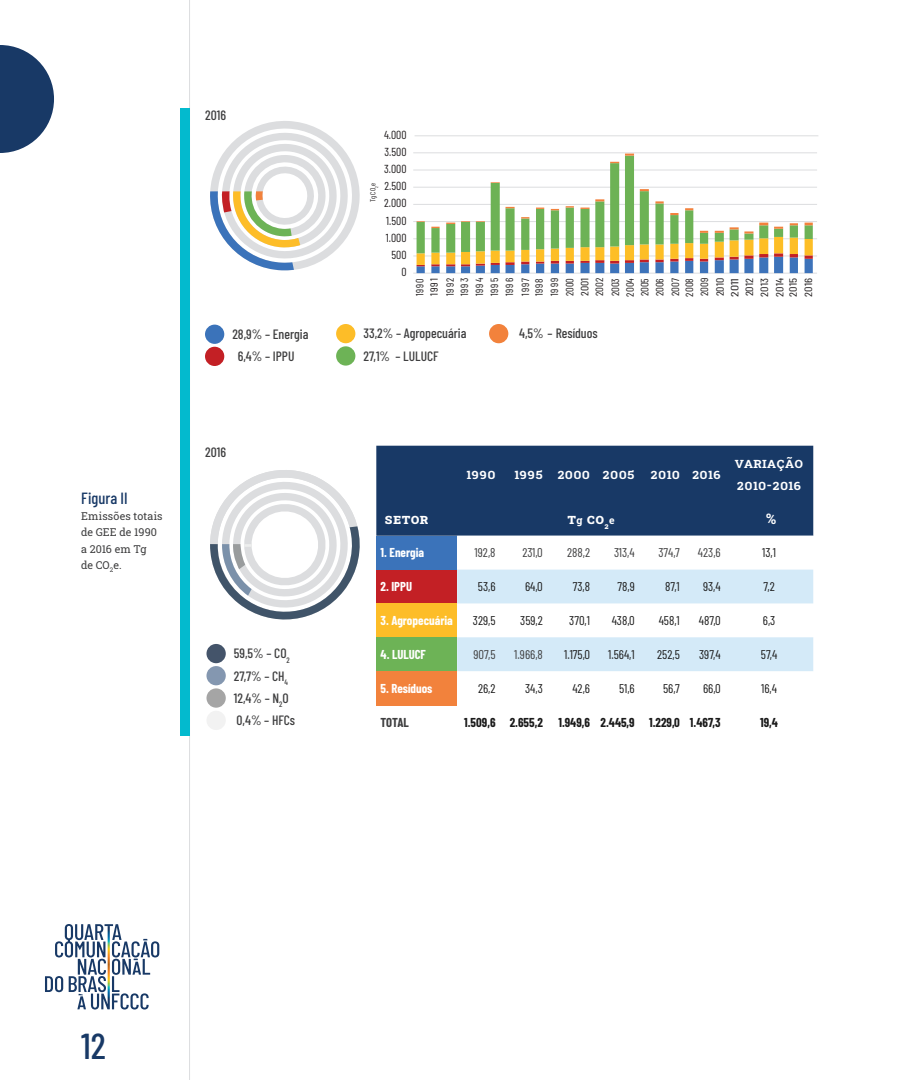
<style>
.page{position:relative;width:919px;height:1080px;background:#fff}
.page>*{position:absolute;margin:0;border:0;box-sizing:border-box;transform-origin:0 0}
.t1{font:500 36px "Barlow Condensed";color:#183966}
.legenda_titulo{font:500 16.2px "Barlow Condensed";letter-spacing:.005em;color:#183966}
.tabela_cabecalho{font:500 14.4px/21.6px "Roboto Slab";letter-spacing:.025em;color:#fff}
.tabela_cabecalho-2{font:700 14.4px "Roboto Slab";color:#fff}
.t2{font:500 13.5px "Barlow Condensed";color:#3e3e3f}
.tabela_texto{font:12.6px "Barlow Condensed";color:#1a1a1a}
.bold-tabela-branco{font:700 12.6px "Barlow Condensed";color:#fff}
.tabela_texto-2{font:700 12.6px "Barlow Condensed";color:#1a1a1a}
.tabela_texto-3{font:12.6px "Barlow Condensed";color:#3e3e3f}
.tabela_texto-4{font:700 12.6px "Barlow Condensed";letter-spacing:-.01em;color:#3e3e3f}
.t3{font:11.55px/17.1px "Barlow Condensed";color:#231f20;text-align:right}
.legenda_texto{font:10.8px/16.2px "Roboto Slab";letter-spacing:.01em;color:#3e3e3f}
.t4{font:10.5px/15px "Barlow Condensed";color:#231f20;text-align:justify}
.t5{font:10.5px/15.1px "Barlow Condensed";color:#231f20;text-align:justify;scale:1.04 1}
.t6{font:10.5px/15px "Barlow Condensed";color:#231f20;text-align:justify;scale:1.32 1}
.t7{font:10.5px/14.4px "Barlow Condensed";letter-spacing:.09em;color:#231f20}
.t8{font:10.5px/15.1px "Barlow Condensed";color:#231f20;scale:1.17 1}
.tabela_cabecalho-3{font:700 10.5px "Roboto Slab";color:#fff}
.t9{font:7.35px "Barlow Condensed";color:#231f20}
.s1{font-size:10.5px}
</style>
<div class="page">
<hr style="left:189px;top:0;width:1px;height:1080px;background:#dcdddf">
<svg style="left:0;top:45px;width:54px;height:108px"></svg>
<svg style="left:45px;top:924px;width:114px;height:86px"></svg>
<hr style="left:413px;top:170px;width:404px;height:1px;background:#dcdddf">
<hr style="left:413px;top:187px;width:404px;height:1px;background:#dcdddf">
<hr style="left:413px;top:204px;width:404px;height:1px;background:#dcdddf">
<hr style="left:413px;top:221px;width:404px;height:1px;background:#dcdddf">
<hr style="left:413px;top:239px;width:404px;height:1px;background:#dcdddf">
<hr style="left:413px;top:256px;width:404px;height:1px;background:#dcdddf">
<hr style="left:413px;top:273px;width:404px;height:1px;background:#dcdddf">
<hr style="left:413px;top:153px;width:404px;height:1px;background:#dcdddf">
<hr style="left:414px;top:136px;width:404px;height:1px;background:#dcdddf">
<svg style="left:416px;top:154px;width:396px;height:119px"></svg>
<svg style="left:210px;top:121px;width:150px;height:150px"></svg>
<svg style="left:210px;top:470px;width:150px;height:150px"></svg>
<div style="left:205px;top:325px;width:19px;height:19px;background:#3b73ba;border-radius:50%"></div>
<div style="left:205px;top:347px;width:19px;height:19px;background:#c32025;border-radius:50%"></div>
<div style="left:336px;top:324px;width:19px;height:19px;background:#fdbd28;border-radius:50%"></div>
<div style="left:336px;top:346px;width:19px;height:20px;background:#6db356;border-radius:50%"></div>
<div style="left:489px;top:324px;width:19px;height:19px;background:#f2823c;border-radius:50%"></div>
<div style="left:206px;top:644px;width:20px;height:19px;background:#44546a;border-radius:50%"></div>
<div style="left:206px;top:666px;width:20px;height:19px;background:#8497b0;border-radius:50%"></div>
<div style="left:206px;top:688px;width:20px;height:20px;background:#a5a5a5;border-radius:50%"></div>
<div style="left:206px;top:711px;width:20px;height:19px;background:#f2f2f2;border-radius:50%"></div>
<div style="left:376px;top:446px;width:437px;height:90px;background:#183966"></div>
<svg style="left:376px;top:536px;width:437px;height:34px"></svg>
<div style="left:376px;top:570px;width:81px;height:33px;background:#c32025"></div>
<svg style="left:457px;top:570px;width:356px;height:101px"></svg>
<div style="left:376px;top:603px;width:81px;height:34px;background:#fdbd28"></div>
<div style="left:376px;top:637px;width:81px;height:34px;background:#6db356"></div>
<div style="left:376px;top:671px;width:81px;height:35px;background:#f2823c"></div>
<div style="left:180px;top:109px;width:9px;height:627px;background:#03bace"></div>
<p class="t2" style="left:205px;top:106px;width:22px">2016</p>
<p class="legenda_titulo" style="left:81px;top:487px;width:48px">Figura II</p>
<p class="legenda_texto" style="left:81px;top:508px;width:83px">Emissões totais de GEE de 1990 a 2016 em Tg<br>de CO<sub>2</sub>e.</p>
<p class="t2" style="left:232px;top:325px;width:78px">28,9% – Energia</p>
<p class="t2" style="left:238px;top:347px;width:58px">6,4% – IPPU</p>
<p class="t2" style="left:205px;top:442px;width:22px">2016</p>
<p class="t2" style="left:234px;top:644px;width:58px">59,5% – CO<sub>2</sub></p>
<p class="t2" style="left:234px;top:666px;width:56px">27,7% – CH<sub>4</sub></p>
<p class="t2" style="left:234px;top:688px;width:56px">12,4% – N<sub>2</sub>O</p>
<p class="t2" style="left:236px;top:711px;width:60px">0,4% – HFCs</p>
<p class="t3" style="left:384px;top:125px;width:24px">4.000<br>3.500<br>3.000<br>2.500<br>2.000<br>1.500<br>1.000<br>500<br>0</p>
<p class="t9" style="left:367px;top:202px;width:20px;rotate:-90deg">Tg CO<sub>2</sub>e</p>
<p class="t7" style="left:411px;top:296px;width:19px;rotate:-90deg">1990<br>1991</p>
<p class="t4" style="left:442px;top:296px;width:20px;rotate:-90deg">1992<br>1993<br>1994<br>1995<br>1996<br>1997</p>
<p class="t4" style="left:531px;top:296px;width:20px;rotate:-90deg">1998<br>1999<br>2000<br>2001<br>2002<br>2003</p>
<p class="t5" style="left:621px;top:297px;width:19px;rotate:-90deg">2004<br>2005<br>2006<br>2007</p>
<p class="t5" style="left:681px;top:297px;width:19px;rotate:-90deg">2008<br>2009<br>2010</p>
<p class="t6" style="left:726px;top:297px;width:16px;rotate:-90deg">2011<br>2012<br>2013<br>2014</p>
<p class="t8" style="left:784px;top:297px;width:17px;rotate:-90deg">2015<br>2016</p>
<p class="t2" style="left:363px;top:324px;width:105px">33,2% – Agropecuária</p>
<p class="t2" style="left:363px;top:346px;width:77px">27,1% – LULUCF</p>
<p class="t2" style="left:519px;top:324px;width:80px">4,5% – Resíduos</p>
<p class="tabela_cabecalho" style="left:466px;top:463px;width:30px">1990</p>
<p class="tabela_cabecalho" style="left:514px;top:463px;width:30px">1995</p>
<p class="tabela_cabecalho" style="left:557px;top:463px;width:34px">2000</p>
<p class="tabela_cabecalho" style="left:602px;top:463px;width:34px">2005</p>
<p class="tabela_cabecalho" style="left:650px;top:463px;width:31px">2010</p>
<p class="tabela_cabecalho" style="left:692px;top:463px;width:30px">2016</p>
<p class="tabela_cabecalho" style="left:735px;top:452px;width:70px">Variação<br>2010-2016</p>
<p class="tabela_cabecalho-2" style="left:385px;top:509px;width:10px">SETOR</p>
<p class="tabela_cabecalho-2" style="left:567px;top:509px;width:43px">T<span class="s1">G</span> CO<sub>2</sub></p>
<p class="tabela_cabecalho-3" style="left:609px;top:513px;width:7px">E</p>
<p class="tabela_cabecalho-2" style="left:766px;top:509px;width:12px">%</p>
<p class="bold-tabela-branco" style="left:380px;top:544px;width:45px">1. Energia</p>
<p class="tabela_texto-3" style="left:474px;top:544px;width:22px">192,8</p>
<p class="tabela_texto-3" style="left:522px;top:544px;width:22px">231,0</p>
<p class="tabela_texto-3" style="left:567px;top:544px;width:24px">288,2</p>
<p class="tabela_texto-3" style="left:614px;top:544px;width:22px">313,4</p>
<p class="tabela_texto-3" style="left:658px;top:544px;width:23px">374,7</p>
<p class="tabela_texto-3" style="left:697px;top:544px;width:24px">423,6</p>
<p class="tabela_texto" style="left:762px;top:544px;width:15px">13,1</p>
<p class="bold-tabela-branco" style="left:380px;top:578px;width:33px">2. IPPU</p>
<p class="tabela_texto" style="left:478px;top:578px;width:19px">53,6</p>
<p class="tabela_texto" style="left:525px;top:578px;width:19px">64,0</p>
<p class="tabela_texto" style="left:572px;top:578px;width:19px">73,8</p>
<p class="tabela_texto" style="left:617px;top:578px;width:19px">78,9</p>
<p class="tabela_texto" style="left:665px;top:578px;width:16px">87,1</p>
<p class="tabela_texto" style="left:703px;top:578px;width:19px">93,4</p>
<p class="tabela_texto" style="left:763px;top:578px;width:13px">7,2</p>
<p class="bold-tabela-branco" style="left:380px;top:611px;width:74px">3. Agropecuária</p>
<p class="tabela_texto" style="left:473px;top:611px;width:24px">329,5</p>
<p class="tabela_texto" style="left:520px;top:611px;width:24px">359,2</p>
<p class="tabela_texto" style="left:569px;top:611px;width:22px">370,1</p>
<p class="tabela_texto" style="left:611px;top:611px;width:25px">438,0</p>
<p class="tabela_texto" style="left:658px;top:611px;width:23px">458,1</p>
<p class="tabela_texto" style="left:698px;top:611px;width:23px">487,0</p>
<p class="tabela_texto" style="left:762px;top:611px;width:14px">6,3</p>
<p class="bold-tabela-branco" style="left:380px;top:645px;width:47px">4. LULUCF</p>
<p class="tabela_texto-3" style="left:473px;top:645px;width:23px">907,5</p>
<p class="tabela_texto-3" style="left:514px;top:645px;width:30px">1.966,8</p>
<p class="tabela_texto" style="left:564px;top:645px;width:27px">1.175,0</p>
<p class="tabela_texto" style="left:608px;top:645px;width:28px">1.564,1</p>
<p class="tabela_texto" style="left:657px;top:645px;width:24px">252,5</p>
<p class="tabela_texto" style="left:699px;top:645px;width:23px">397,4</p>
<p class="tabela_texto" style="left:760px;top:645px;width:18px">57,4</p>
<p class="bold-tabela-branco" style="left:380px;top:679px;width:53px">5. Resíduos</p>
<p class="tabela_texto" style="left:478px;top:679px;width:19px">26,2</p>
<p class="tabela_texto" style="left:525px;top:679px;width:19px">34,3</p>
<p class="tabela_texto" style="left:572px;top:679px;width:19px">42,6</p>
<p class="tabela_texto" style="left:619px;top:679px;width:17px">51,6</p>
<p class="tabela_texto" style="left:663px;top:679px;width:18px">56,7</p>
<p class="tabela_texto" style="left:703px;top:679px;width:19px">66,0</p>
<p class="tabela_texto" style="left:761px;top:679px;width:17px">16,4</p>
<p class="tabela_texto-4" style="left:380px;top:714px;width:30px">TOTAL</p>
<p class="tabela_texto-2" style="left:464px;top:714px;width:33px">1.509,6</p>
<p class="tabela_texto-2" style="left:509px;top:714px;width:35px">2.655,2</p>
<p class="tabela_texto-2" style="left:558px;top:714px;width:33px">1.949,6</p>
<p class="tabela_texto-2" style="left:600px;top:714px;width:36px">2.445,9</p>
<p class="tabela_texto-2" style="left:649px;top:714px;width:32px">1.229,0</p>
<p class="tabela_texto-2" style="left:690px;top:714px;width:32px">1.467,3</p>
<p class="tabela_texto-2" style="left:760px;top:714px;width:19px">19,4</p>
<h1 class="t1" style="left:81px;top:1020px;width:26px">12</h1>
</div>
